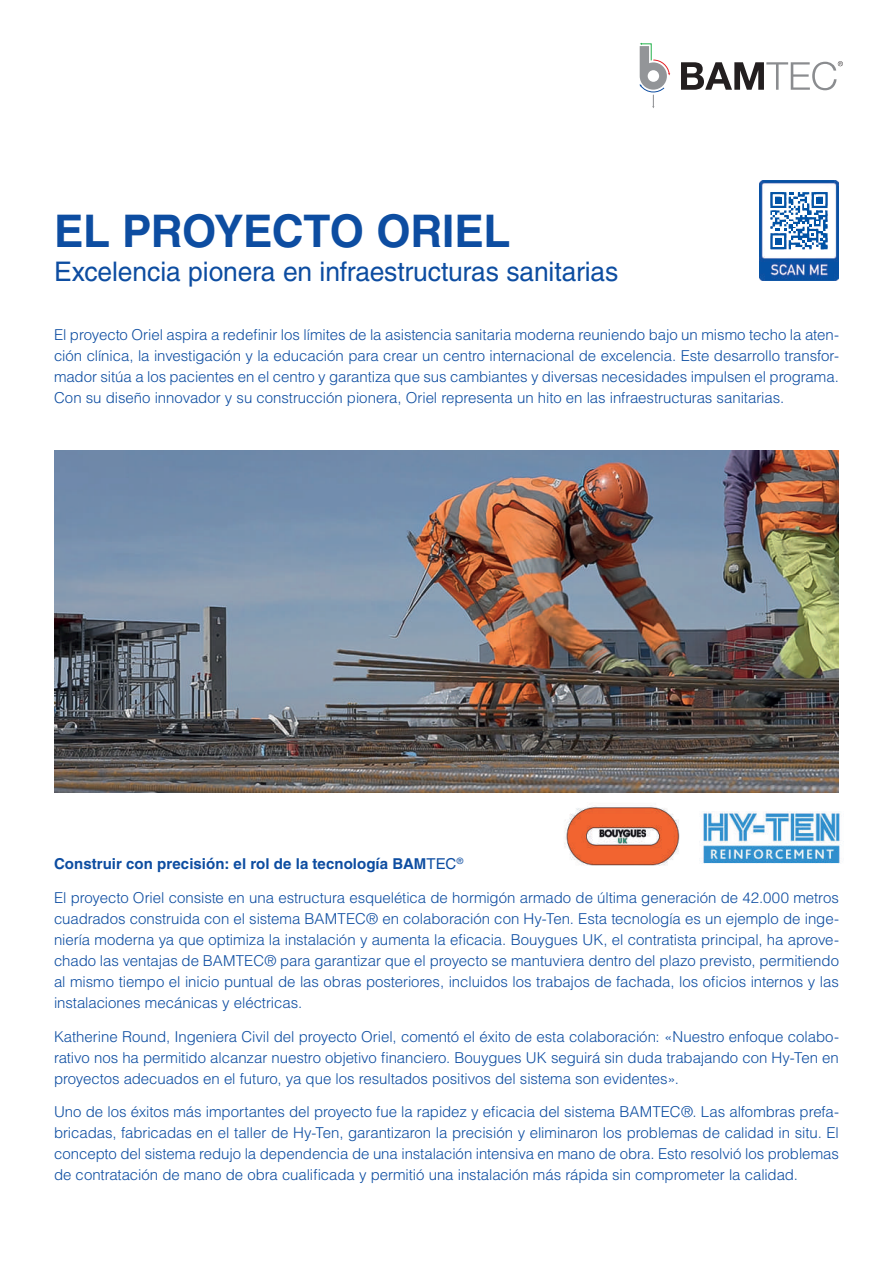
<style>
.page{position:relative;width:893px;height:1263px;background:#fff}
.page>*{position:absolute;margin:0;border:0;box-sizing:border-box;transform-origin:0 0}
.t1{font:700 45px "Helvetica LT Std";letter-spacing:-.01em;color:#0d4da1}
.t2{font:27px "Helvetica LT Std";letter-spacing:-.005em;color:#0d4da1}
.t3{font:300 15px/21px "Helvetica LT Std";letter-spacing:-.005em;color:#0d4da1;text-align:justify}
.t4{font:700 15px "Helvetica LT Std";letter-spacing:.005em;color:#0d4da1}
.s1{font-weight:400}
</style>
<div class="page">
<img style="left:54px;top:450px;width:785px;height:342px">
<img style="left:759px;top:181px;width:80px;height:99px">
<svg style="left:763px;top:185px;width:72px;height:71px"></svg>
<div style="left:775px;top:197px;width:7px;height:6px;background:#0153a5"></div>
<div style="left:816px;top:197px;width:7px;height:6px;background:#0153a5"></div>
<div style="left:775px;top:238px;width:7px;height:7px;background:#0153a5"></div>
<img style="left:564px;top:805px;width:116px;height:61px">
<img style="left:699px;top:811px;width:145px;height:53px">
<svg style="left:640px;top:43px;width:30px;height:65px"></svg>
<svg style="left:681px;top:61px;width:162px;height:29px"></svg>
<h1 class="t1" style="left:54px;top:203px;width:458px">EL PROYECTO ORIEL</h1>
<h2 class="t2" style="left:54px;top:256px;width:566px">Excelencia pionera en infraestructuras sanitarias</h2>
<p class="t3" style="left:54px;top:324px;width:786px">El proyecto Oriel aspira a redefinir los límites de la asistencia sanitaria moderna reuniendo bajo un mismo techo la aten&shy;ción clínica, la investigación y la educación para crear un centro internacional de excelencia. Este desarrollo transfor&shy;mador sitúa a los pacientes en el centro y garantiza que sus cambiantes y diversas necesidades impulsen el programa.<br>Con su diseño innovador y su construcción pionera, Oriel representa un hito en las infraestructuras sanitarias.</p>
<p class="t4" style="left:54px;top:855px;width:411px">Construir con precisión: el rol de la tecnología BAM<span class="s1">TEC</span><sup>®</sup></p>
<p class="t3" style="left:54px;top:887px;width:786px">El proyecto Oriel consiste en una estructura esquelética de hormigón armado de última generación de 42.000 metros cuadrados construida con el sistema BAMTEC® en colaboración con Hy-Ten. Esta tecnología es un ejemplo de inge&shy;niería moderna ya que optimiza la instalación y aumenta la eficacia. Bouygues UK, el contratista principal, ha aprove&shy;chado las ventajas de BAMTEC® para garantizar que el proyecto se mantuviera dentro del plazo previsto, permitiendo al mismo tiempo el inicio puntual de las obras posteriores, incluidos los trabajos de fachada, los oficios internos y las instalaciones mecánicas y eléctricas.</p>
<p class="t3" style="left:54px;top:1025px;width:786px">Katherine Round, Ingeniera Civil del proyecto Oriel, comentó el éxito de esta colaboración: «Nuestro enfoque colabo&shy;rativo nos ha permitido alcanzar nuestro objetivo financiero. Bouygues UK seguirá sin duda trabajando con Hy-Ten en proyectos adecuados en el futuro, ya que los resultados positivos del sistema son evidentes».</p>
<p class="t3" style="left:54px;top:1101px;width:786px">Uno de los éxitos más importantes del proyecto fue la rapidez y eficacia del sistema BAMTEC®. Las alfombras prefa&shy;bricadas, fabricadas en el taller de Hy-Ten, garantizaron la precisión y eliminaron los problemas de calidad in situ. El concepto del sistema redujo la dependencia de una instalación intensiva en mano de obra. Esto resolvió los problemas de contratación de mano de obra cualificada y permitió una instalación más rápida sin comprometer la calidad.</p>
</div>
